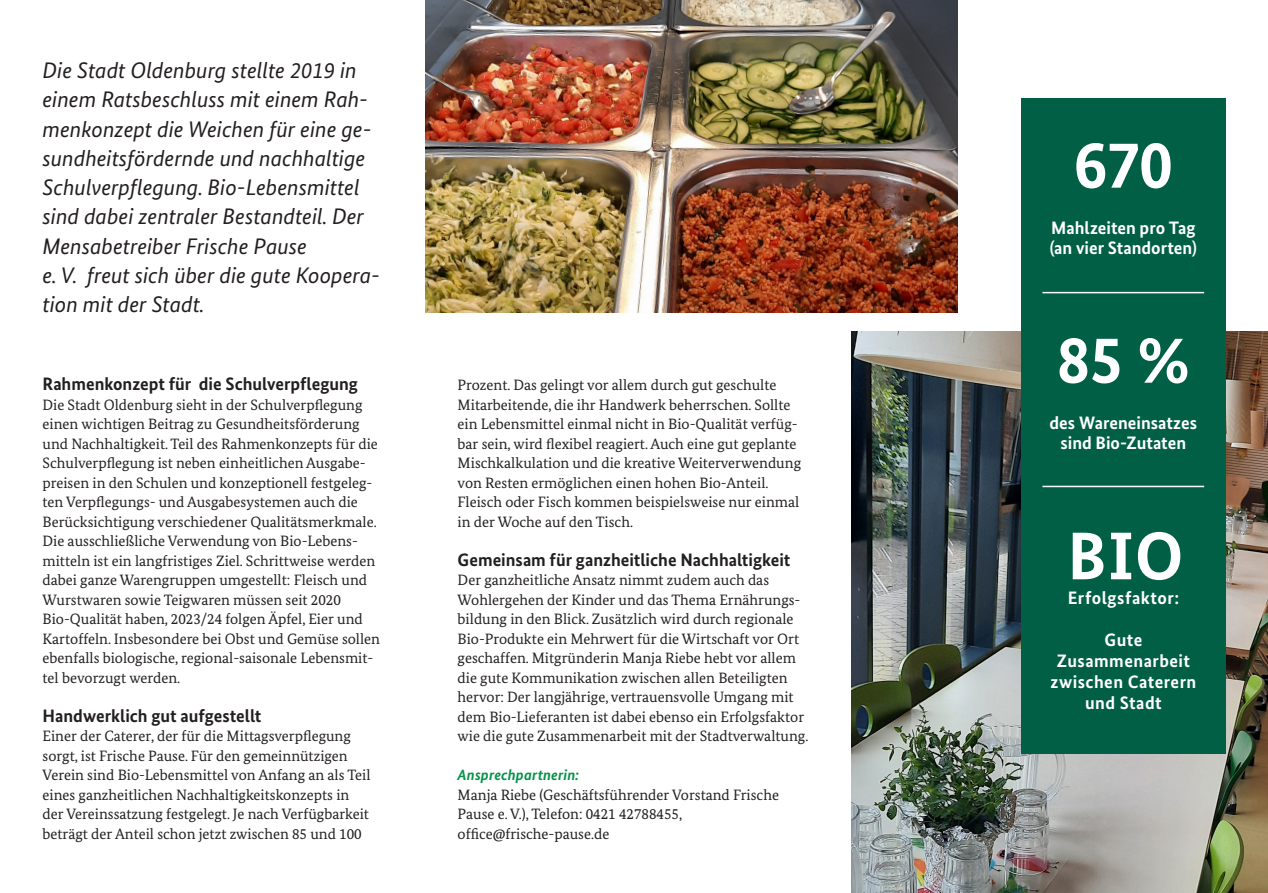
<style>
.page{position:relative;width:1268px;height:893px;background:#fff}
.page>*{position:absolute;margin:0;border:0;box-sizing:border-box;transform-origin:0 0}
.Fließtext{font:700 67.5px "Bundes Sans";color:#fff}
.Impressum_Überschrift{font:700 67.5px "Bundes Sans";color:#fff}
.Anlauftext_1{font:italic 22.5px/29.2px "Bundes Sans";color:#231f20}
.Überschrift_4{font:700 18px "Bundes Sans";color:#231f20}
.Überschrift_4-2{font:700 18px/19.5px "Bundes Sans";color:#fff}
.Impressum_Überschrift-2{font:700 18px/21px "Bundes Sans";letter-spacing:.025em;color:#fff;text-align:center}
.Fließtext-2{font:15px/19.5px "Bundes Serif";color:#231f20}
.s1{font-family:"Bundes Sans";font-weight:700;font-style:italic;color:#06934a}
</style>
<div class="page">
<img style="left:851px;top:331px;width:416px;height:562px">
<div style="left:1020px;top:99px;width:205px;height:655px;background:#005f45"></div>
<hr style="left:1042px;top:292px;width:161px;height:1px;background:#fff">
<hr style="left:1042px;top:486px;width:161px;height:1px;background:#fff">
<img style="left:425px;top:0;width:532px;height:312px">
<p class="Anlauftext_1" style="left:43px;top:55px;width:339px">Die Stadt Oldenburg stellte 2019 in einem Ratsbeschluss mit einem Rah&shy;menkonzept die Weichen für eine ge&shy;sundheitsfördernde und nachhaltige Schulverpflegung. Bio-Lebensmittel sind dabei zentraler Bestandteil. Der Mensabetreiber Frische Pause<br>e. V. freut sich über die gute Koopera&shy;tion mit der Stadt.</p>
<p class="Überschrift_4" style="left:43px;top:373px;width:317px">Rahmenkonzept für die Schulverpflegung</p>
<p class="Fließtext-2" style="left:43px;top:394px;width:339px">Die Stadt Oldenburg sieht in der Schulverpflegung einen wichtigen Beitrag zu Gesundheitsförderung und Nachhaltigkeit. Teil des Rahmenkonzepts für die Schulverpflegung ist neben einheitlichen Ausgabe&shy;preisen in den Schulen und konzeptionell festgeleg&shy;ten Verpflegungs- und Ausgabesystemen auch die Berücksichtigung verschiedener Qualitätsmerkmale.<br>Die ausschließliche Verwendung von Bio-Lebens&shy;mitteln ist ein langfristiges Ziel. Schrittweise werden dabei ganze Warengruppen umgestellt: Fleisch und Wurstwaren sowie Teigwaren müssen seit 2020<br>Bio-Qualität haben, 2023/24 folgen Äpfel, Eier und Kartoffeln. Insbesondere bei Obst und Gemüse sollen ebenfalls biologische, regional-saisonale Lebensmit&shy;tel bevorzugt werden.</p>
<p class="Überschrift_4" style="left:43px;top:704px;width:220px">Handwerklich gut aufgestellt</p>
<p class="Fließtext-2" style="left:43px;top:726px;width:329px">Einer der Caterer, der für die Mittagsverpflegung sorgt, ist Frische Pause. Für den gemeinnützigen Verein sind Bio-Lebensmittel von Anfang an als Teil eines ganzheitlichen Nachhaltigkeitskonzepts in der Vereinssatzung festgelegt. Je nach Verfügbarkeit beträgt der Anteil schon jetzt zwischen 85 und 100</p>
<p class="Fließtext-2" style="left:457px;top:375px;width:345px">Prozent. Das gelingt vor allem durch gut geschulte Mitarbeitende, die ihr Handwerk beherrschen. Sollte ein Lebensmittel einmal nicht in Bio-Qualität verfüg&shy;bar sein, wird flexibel reagiert. Auch eine gut geplante Mischkalkulation und die kreative Weiterverwendung von Resten ermöglichen einen hohen Bio-Anteil.<br>Fleisch oder Fisch kommen beispielsweise nur einmal in der Woche auf den Tisch.</p>
<p class="Überschrift_4" style="left:457px;top:548px;width:334px">Gemeinsam für ganzheitliche Nachhaltigkeit</p>
<p class="Fließtext-2" style="left:457px;top:570px;width:352px">Der ganzheitliche Ansatz nimmt zudem auch das Wohlergehen der Kinder und das Thema Ernährungs&shy;bildung in den Blick. Zusätzlich wird durch regionale Bio-Produkte ein Mehrwert für die Wirtschaft vor Ort geschaffen. Mitgründerin Manja Riebe hebt vor allem die gute Kommunikation zwischen allen Beteiligten hervor: Der langjährige, vertrauensvolle Umgang mit dem Bio-Lieferanten ist dabei ebenso ein Erfolgsfaktor wie die gute Zusammenarbeit mit der Stadtverwaltung.</p>
<p class="Fließtext-2" style="left:457px;top:765px;width:323px"><span class="s1">Ansprechpartnerin:<br></span>Manja Riebe (Geschäftsführender Vorstand Frische Pause e. V.), Telefon: 0421 42788455, office@frische-pause.de</p>
<p class="Fließtext" style="left:1073px;top:123px;width:101px">670</p>
<p class="Überschrift_4-2" style="left:1049px;top:218px;width:149px">Mahlzeiten pro Tag (an vier Standorten)</p>
<p class="Fließtext" style="left:1056px;top:318px;width:135px">85 %</p>
<p class="Überschrift_4-2" style="left:1049px;top:413px;width:149px;text-align:center">des Wareneinsatzes sind Bio-Zutaten</p>
<p class="Impressum_Überschrift" style="left:1067px;top:515px;width:118px">BIO</p>
<p class="Impressum_Überschrift-2" style="left:1067px;top:587px;width:113px">Erfolgsfaktor:</p>
<p class="Impressum_Überschrift-2" style="left:1050px;top:629px;width:147px">Gute<br>Zusammenarbeit zwischen Caterern und Stadt</p>
</div>
